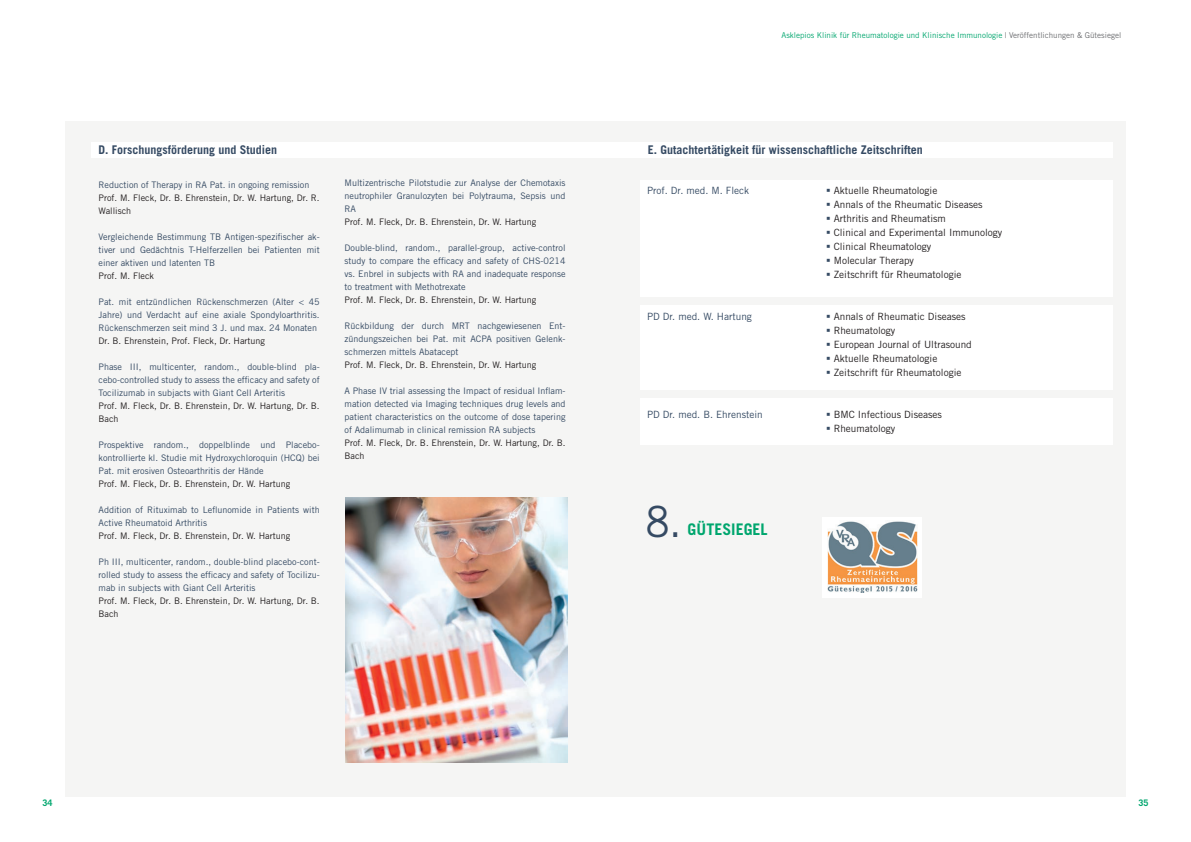
<style>
.page{position:relative;width:1191px;height:842px;background:#fff}
.page>*{position:absolute;margin:0;border:0;box-sizing:border-box;transform-origin:0 0}
.t1{font:43px "Trade Gothic LT Std";color:#354a63;scale:.9 1}
.t2{font:700 16px "Trade Gothic LT Std";color:#00a66e}
.t3{font:700 12px "Trade Gothic LT Std";color:#354a63}
.t4{font:10px "Trade Gothic LT Std";color:#231f20}
.t5{font:10px "Trade Gothic LT Std";color:#354a63}
.t6{font:9px/13px "Trade Gothic LT Std";color:#354a63;text-align:justify}
.t7{font:9px/13px "Trade Gothic LT Std";color:#231f20}
.t8{font:700 9px "Trade Gothic LT Std";color:#00a66e}
.t9{font:8px "Trade Gothic LT Std";color:#00a66e}
.s1{color:#6c6d70}
.s2{color:#354a63}
</style>
<div class="page">
<div style="left:65px;top:121px;width:1060px;height:676px;background:#f5f5f4"></div>
<div style="left:91px;top:142px;width:1022px;height:15px;background:#fff"></div>
<div style="left:641px;top:180px;width:472px;height:117px;background:#fff"></div>
<div style="left:641px;top:305px;width:472px;height:84px;background:#fff"></div>
<div style="left:641px;top:398px;width:472px;height:46px;background:#fff"></div>
<img style="left:346px;top:497px;width:221px;height:266px">
<div style="left:822px;top:517px;width:99px;height:81px;background:#fff"></div>
<img style="left:827px;top:521px;width:90px;height:71px">
<h3 class="t3" style="left:99px;top:142px;width:180px">D. Forschungsförderung und Studien</h3>
<p class="t6" style="left:99px;top:178px;width:212px">Reduction of Therapy in RA Pat. in ongoing remission</p>
<p class="t7" style="left:99px;top:191px;width:223px">Prof. M. Fleck, Dr. B. Ehrenstein, Dr. W. Hartung, Dr. R.<br>Wallisch</p>
<p class="t6" style="left:99px;top:230px;width:223px">Vergleichende Bestimmung TB Antigen-spezifischer ak&shy;tiver und Gedächtnis T-Helferzellen bei Patienten mit einer aktiven und latenten TB</p>
<p class="t7" style="left:99px;top:269px;width:57px">Prof. M. Fleck</p>
<p class="t6" style="left:99px;top:295px;width:223px">Pat. mit entzündlichen Rückenschmerzen (Alter &lt; 45<br>Jahre) und Verdacht auf eine axiale Spondyloarthritis.<br>Rückenschmerzen seit mind 3 J. und max. 24 Monaten</p>
<p class="t7" style="left:99px;top:334px;width:168px">Dr. B. Ehrenstein, Prof. Fleck, Dr. Hartung</p>
<p class="t6" style="left:99px;top:360px;width:223px">Phase III, multicenter, random., double-blind pla&shy;cebo-controlled study to assess the efficacy and safety of Tocilizumab in subjacts with Giant Cell Arteritis</p>
<p class="t7" style="left:99px;top:399px;width:223px">Prof. M. Fleck, Dr. B. Ehrenstein, Dr. W. Hartung, Dr. B.<br>Bach</p>
<p class="t6" style="left:99px;top:438px;width:223px">Prospektive random., doppelblinde und Placebo&shy;kontrollierte kl. Studie mit Hydroxychloroquin (HCQ) bei Pat. mit erosiven Osteoarthritis der Hände</p>
<p class="t7" style="left:99px;top:477px;width:193px">Prof. M. Fleck, Dr. B. Ehrenstein, Dr. W. Hartung</p>
<p class="t6" style="left:99px;top:503px;width:223px">Addition of Rituximab to Leflunomide in Patients with<br>Active Rheumatoid Arthritis</p>
<p class="t7" style="left:99px;top:529px;width:193px">Prof. M. Fleck, Dr. B. Ehrenstein, Dr. W. Hartung</p>
<p class="t6" style="left:99px;top:555px;width:223px">Ph III, multicenter, random., double-blind placebo-cont&shy;rolled study to assess the efficacy and safety of Tocilizu&shy;mab in subjects with Giant Cell Arteritis</p>
<p class="t7" style="left:99px;top:594px;width:223px">Prof. M. Fleck, Dr. B. Ehrenstein, Dr. W. Hartung, Dr. B.<br>Bach</p>
<p class="t6" style="left:344px;top:177px;width:222px">Multizentrische Pilotstudie zur Analyse der Chemotaxis neutrophiler Granulozyten bei Polytrauma, Sepsis und RA</p>
<p class="t7" style="left:344px;top:216px;width:193px">Prof. M. Fleck, Dr. B. Ehrenstein, Dr. W. Hartung</p>
<p class="t6" style="left:344px;top:242px;width:222px">Double-blind, random., parallel-group, active-control study to compare the efficacy and safety of CHS-0214 vs. Enbrel in subjects with RA and inadequate response to treatment with Methotrexate</p>
<p class="t7" style="left:344px;top:294px;width:193px">Prof. M. Fleck, Dr. B. Ehrenstein, Dr. W. Hartung</p>
<p class="t6" style="left:344px;top:320px;width:223px">Rückbildung der durch MRT nachgewiesenen Ent&shy;zündungszeichen bei Pat. mit ACPA positiven Gelenk&shy;schmerzen mittels Abatacept</p>
<p class="t7" style="left:344px;top:359px;width:193px">Prof. M. Fleck, Dr. B. Ehrenstein, Dr. W. Hartung</p>
<p class="t6" style="left:344px;top:385px;width:223px">A Phase IV trial assessing the Impact of residual Inflam&shy;mation detected via Imaging techniques drug levels and patient characteristics on the outcome of dose tapering of Adalimumab in clinical remission RA subjects</p>
<p class="t7" style="left:344px;top:437px;width:223px">Prof. M. Fleck, Dr. B. Ehrenstein, Dr. W. Hartung, Dr. B.<br>Bach</p>
<p class="t9" style="left:781px;top:30px;width:341px">Asklepios Klinik für Rheumatologie und Klinische Immunologie <span class="s1">| Veröffentlichungen &amp; Gütesiegel</span></p>
<h3 class="t3" style="left:648px;top:142px;width:276px">E. Gutachtertätigkeit für wissenschaftliche Zeitschriften</h3>
<p class="t5" style="left:647px;top:184px;width:104px">Prof. Dr. med. M. Fleck</p>
<p class="t4" style="left:826px;top:184px;width:113px"><span class="s2">▪</span> Aktuelle Rheumatologie</p>
<p class="t4" style="left:826px;top:198px;width:158px"><span class="s2">▪</span> Annals of the Rheumatic Diseases</p>
<p class="t4" style="left:826px;top:212px;width:121px"><span class="s2">▪</span> Arthritis and Rheumatism</p>
<p class="t4" style="left:826px;top:226px;width:178px"><span class="s2">▪</span> Clinical and Experimental Immunology</p>
<p class="t4" style="left:826px;top:240px;width:107px"><span class="s2">▪</span> Clinical Rheumatology</p>
<p class="t4" style="left:826px;top:254px;width:89px"><span class="s2">▪</span> Molecular Therapy</p>
<p class="t4" style="left:826px;top:268px;width:137px"><span class="s2">▪</span> Zeitschrift für Rheumatologie</p>
<p class="t5" style="left:647px;top:310px;width:106px">PD Dr. med. W. Hartung</p>
<p class="t4" style="left:826px;top:310px;width:141px"><span class="s2">▪</span> Annals of Rheumatic Diseases</p>
<p class="t4" style="left:826px;top:324px;width:71px"><span class="s2">▪</span> Rheumatology</p>
<p class="t4" style="left:826px;top:338px;width:147px"><span class="s2">▪</span> European Journal of Ultrasound</p>
<p class="t4" style="left:826px;top:352px;width:113px"><span class="s2">▪</span> Aktuelle Rheumatologie</p>
<p class="t4" style="left:826px;top:366px;width:137px"><span class="s2">▪</span> Zeitschrift für Rheumatologie</p>
<p class="t5" style="left:647px;top:408px;width:117px">PD Dr. med. B. Ehrenstein</p>
<p class="t4" style="left:826px;top:408px;width:117px"><span class="s2">▪</span> BMC Infectious Diseases</p>
<p class="t4" style="left:826px;top:422px;width:71px"><span class="s2">▪</span> Rheumatology</p>
<h1 class="t1" style="left:646px;top:495px;width:41px">8.</h1>
<h2 class="t2" style="left:687px;top:520px;width:82px">GÜTESIEGEL</h2>
<p class="t8" style="left:43px;top:797px;width:12px">34</p>
<p class="t8" style="left:1138px;top:797px;width:12px">35</p>
</div>
